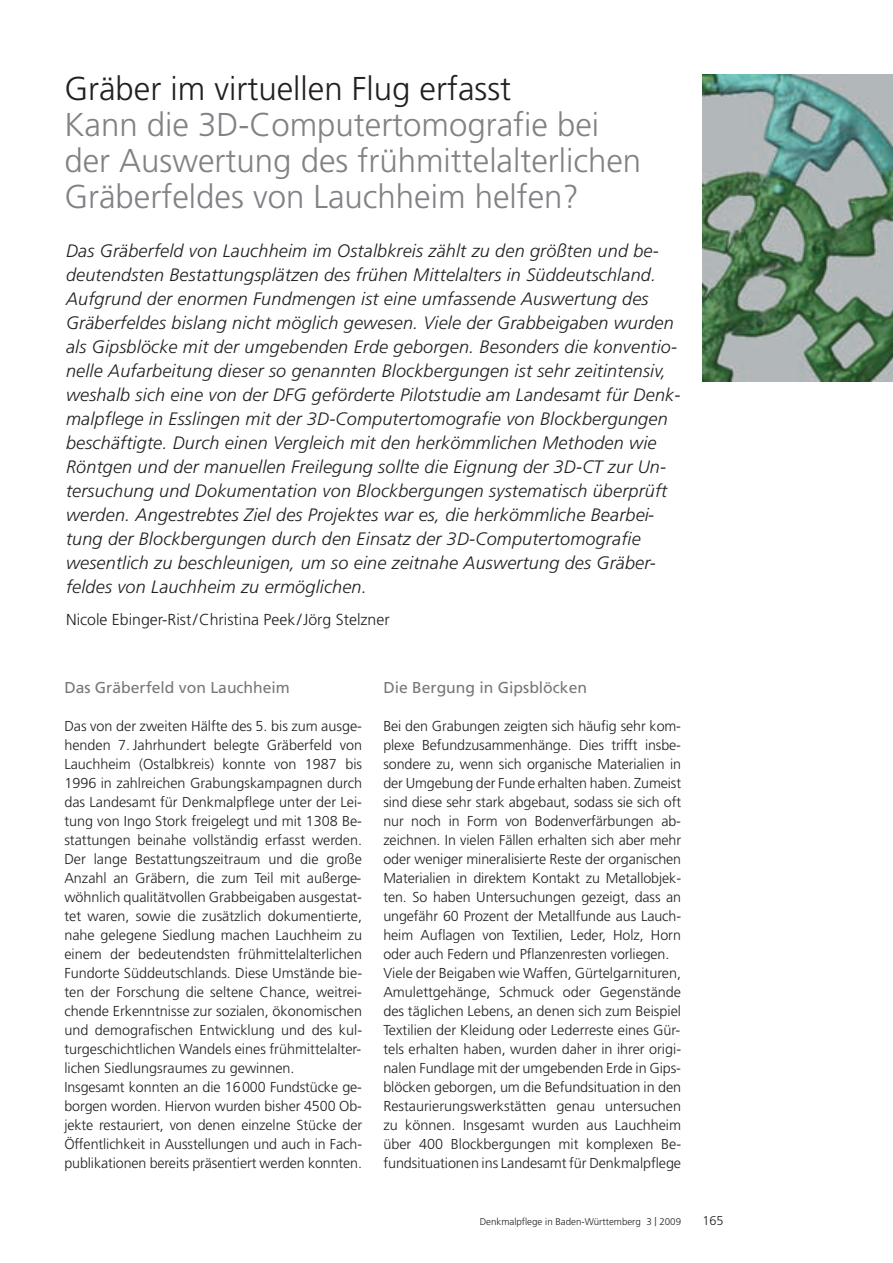
<style>
.page{position:relative;width:893px;height:1263px;background:#fff}
.page>*{position:absolute;margin:0;border:0;box-sizing:border-box;transform-origin:0 0}
.t1{font:300 33px/36px "Frutiger";color:#808285}
.t2{font:italic 300 18px/24px "Frutiger";letter-spacing:.01em;color:#231f20}
.t3{font:300 15.9px "Frutiger";color:#231f20}
.t4{font:15.75px "Frutiger";color:#76787b}
.t5{font:300 14.4px/19px "Frutiger";color:#231f20}
.t6{font:300 12.75px "Frutiger";color:#231f20}
.t7{font:300 9.75px "Frutiger";color:#231f20}
.s1{color:#231f20}
.s2{font-size:12px}
</style>
<div class="page">
<img style="left:702px;top:75px;width:191px;height:306px">
<p class="t1" style="left:64px;top:73px;width:578px"><span class="s1">Gräber im virtuellen Flug erfasst<br></span>Kann die 3D-Computertomografie bei der Auswertung des frühmittelalterlichen Gräberfeldes von Lauchheim helfen?</p>
<p class="t2" style="left:66px;top:240px;width:616px">Das Gräberfeld von Lauchheim im Ostalbkreis zählt zu den größten und be&shy;deutendsten Bestattungsplätzen des frühen Mittelalters in Süddeutschland.<br>Aufgrund der enormen Fundmengen ist eine umfassende Auswertung des Gräberfeldes bislang nicht möglich gewesen. Viele der Grabbeigaben wurden als Gipsblöcke mit der umgebenden Erde geborgen. Besonders die konventio&shy;nelle Aufarbeitung dieser so genannten Blockbergungen ist sehr zeitintensiv, weshalb sich eine von der DFG geförderte Pilotstudie am Landesamt für Denk&shy;malpflege in Esslingen mit der 3D-Computertomografie von Blockbergungen beschäftigte. Durch einen Vergleich mit den herkömmlichen Methoden wie Röntgen und der manuellen Freilegung sollte die Eignung der 3D-CT zur Un&shy;tersuchung und Dokumentation von Blockbergungen systematisch überprüft werden. Angestrebtes Ziel des Projektes war es, die herkömmliche Bearbei&shy;tung der Blockbergungen durch den Einsatz der 3D-Computertomografie wesentlich zu beschleunigen, um so eine zeitnahe Auswertung des Gräber&shy;feldes von Lauchheim zu ermöglichen.</p>
<p class="t3" style="left:66px;top:613px;width:325px">Nicole Ebinger-Rist/Christina Peek/Jörg Stelzner</p>
<p class="t4" style="left:64px;top:681px;width:227px">Das Gräberfeld von Lauchheim</p>
<p class="t5" style="left:64px;top:718px;width:299px">Das von der zweiten Hälfte des 5. bis zum ausge&shy;henden 7. Jahrhundert belegte Gräberfeld von Lauchheim (Ostalbkreis) konnte von 1987 bis 1996 in zahlreichen Grabungskampagnen durch das Landesamt für Denkmalpflege unter der Lei&shy;tung von Ingo Stork freigelegt und mit 1308 Be&shy;stattungen beinahe vollständig erfasst werden.<br>Der lange Bestattungszeitraum und die große Anzahl an Gräbern, die zum Teil mit außerge&shy;wöhnlich qualitätvollen Grabbeigaben ausgestat&shy;tet waren, sowie die zusätzlich dokumentierte, nahe gelegene Siedlung machen Lauchheim zu einem der bedeutendsten frühmittelalterlichen Fundorte Süddeutschlands. Diese Umstände bie&shy;ten der Forschung die seltene Chance, weitrei&shy;chende Erkenntnisse zur sozialen, ökonomischen und demografischen Entwicklung und des kul&shy;turgeschichtlichen Wandels eines frühmittelalter&shy;lichen Siedlungsraumes zu gewinnen.<br>Insgesamt konnten an die 16000 Fundstücke ge&shy;borgen worden. Hiervon wurden bisher 4500 Ob&shy;jekte restauriert, von denen einzelne Stücke der Öffentlichkeit in Ausstellungen und auch in Fach&shy;publikationen bereits präsentiert werden konnten.</p>
<p class="t4" style="left:383px;top:681px;width:205px">Die Bergung in Gipsblöcken</p>
<p class="t5" style="left:383px;top:718px;width:299px">Bei den Grabungen zeigten sich häufig sehr kom&shy;plexe Befundzusammenhänge. Dies trifft insbe&shy;sondere zu, wenn sich organische Materialien in der Umgebung der Funde erhalten haben. Zumeist sind diese sehr stark abgebaut, sodass sie sich oft nur noch in Form von Bodenverfärbungen ab&shy;zeichnen. In vielen Fällen erhalten sich aber mehr oder weniger mineralisierte Reste der organischen Materialien in direktem Kontakt zu Metallobjek&shy;ten. So haben Untersuchungen gezeigt, dass an ungefähr 60 Prozent der Metallfunde aus Lauch&shy;heim Auflagen von Textilien, Leder, Holz, Horn oder auch Federn und Pflanzenresten vorliegen.<br>Viele der Beigaben wie Waffen, Gürtelgarnituren, Amulettgehänge, Schmuck oder Gegenstände des täglichen Lebens, an denen sich zum Beispiel Textilien der Kleidung oder Lederreste eines Gür&shy;tels erhalten haben, wurden daher in ihrer origi&shy;nalen Fundlage mit der umgebenden Erde in Gips&shy;blöcken geborgen, um die Befundsituation in den Restaurierungswerkstätten genau untersuchen zu können. Insgesamt wurden aus Lauchheim über 400 Blockbergungen mit komplexen Be&shy;fundsituationen ins Landesamt für Denkmalpflege</p>
<p class="t7" style="left:480px;top:1217px;width:203px">Denkmalpflege in Baden-Württemberg 3 <span class="s2">|</span> 2009</p>
<p class="t6" style="left:702px;top:1215px;width:23px">165</p>
</div>
